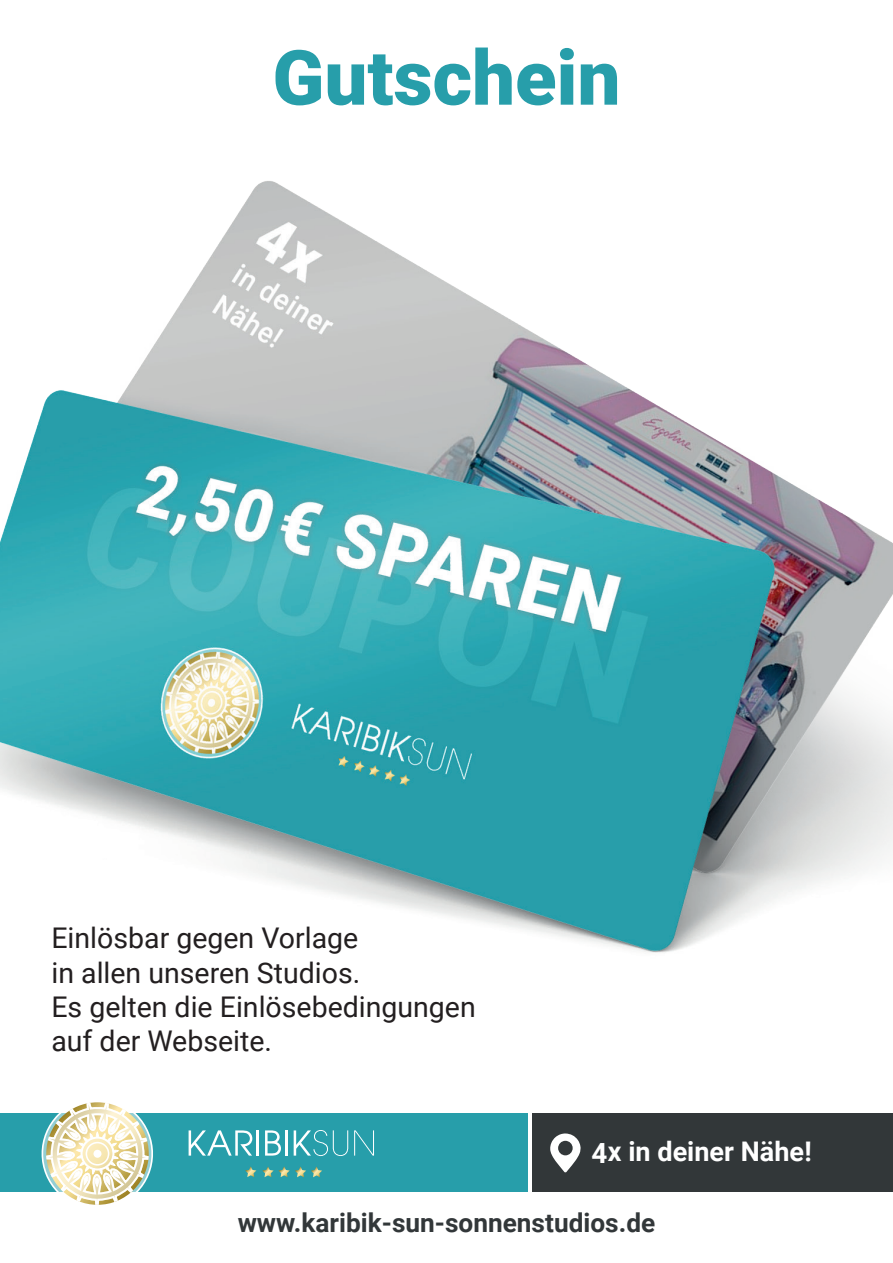
<style>
.page{position:relative;width:893px;height:1263px;background:#fff}
.page>*{position:absolute;margin:0;border:0;box-sizing:border-box;transform-origin:0 0}
.t1{font:900 76.2px "Roboto";color:#279eaa}
.t2{font:28.5px/34.2px "Roboto";color:#231f20}
.t3{font:700 27px "Roboto";color:#fff}
.t4{font:700 26.25px "Roboto";color:#323739}
.s1{font-size:27.75px}
</style>
<div class="page">
<img style="left:0;top:181px;width:893px;height:999px">
<div style="left:0;top:1114px;width:527px;height:78px;background:#279eaa"></div>
<div style="left:532px;top:1114px;width:361px;height:78px;background:#323739"></div>
<svg style="left:245px;top:1166px;width:11px;height:11px"></svg>
<svg style="left:262px;top:1166px;width:60px;height:11px"></svg>
<svg style="left:189px;top:1130px;width:63px;height:25px"></svg>
<hr style="left:257px;top:1130px;width:2px;height:25px;background:#fff">
<svg style="left:265px;top:1130px;width:16px;height:26px"></svg>
<hr style="left:285px;top:1130px;width:3px;height:25px;background:#fff">
<svg style="left:294px;top:1130px;width:54px;height:26px"></svg>
<svg style="left:354px;top:1130px;width:20px;height:25px"></svg>
<svg style="left:35px;top:1093px;width:125px;height:112px"></svg>
<svg style="left:550px;top:1133px;width:31px;height:39px"></svg>
<h1 class="t1" style="left:272px;top:24px;width:349px">Gutschein</h1>
<p class="t2" style="left:51px;top:920px;width:426px">Einlösbar gegen Vorlage<br>in allen unseren Studios.<br>Es gelten die Einlösebedingungen auf der Webseite.</p>
<p class="t3" style="left:591px;top:1132px;width:222px"><span class="s1">4</span>x in deiner Nähe!</p>
<p class="t4" style="left:238px;top:1204px;width:419px">www.karibik-sun-sonnenstudios.de</p>
</div>
